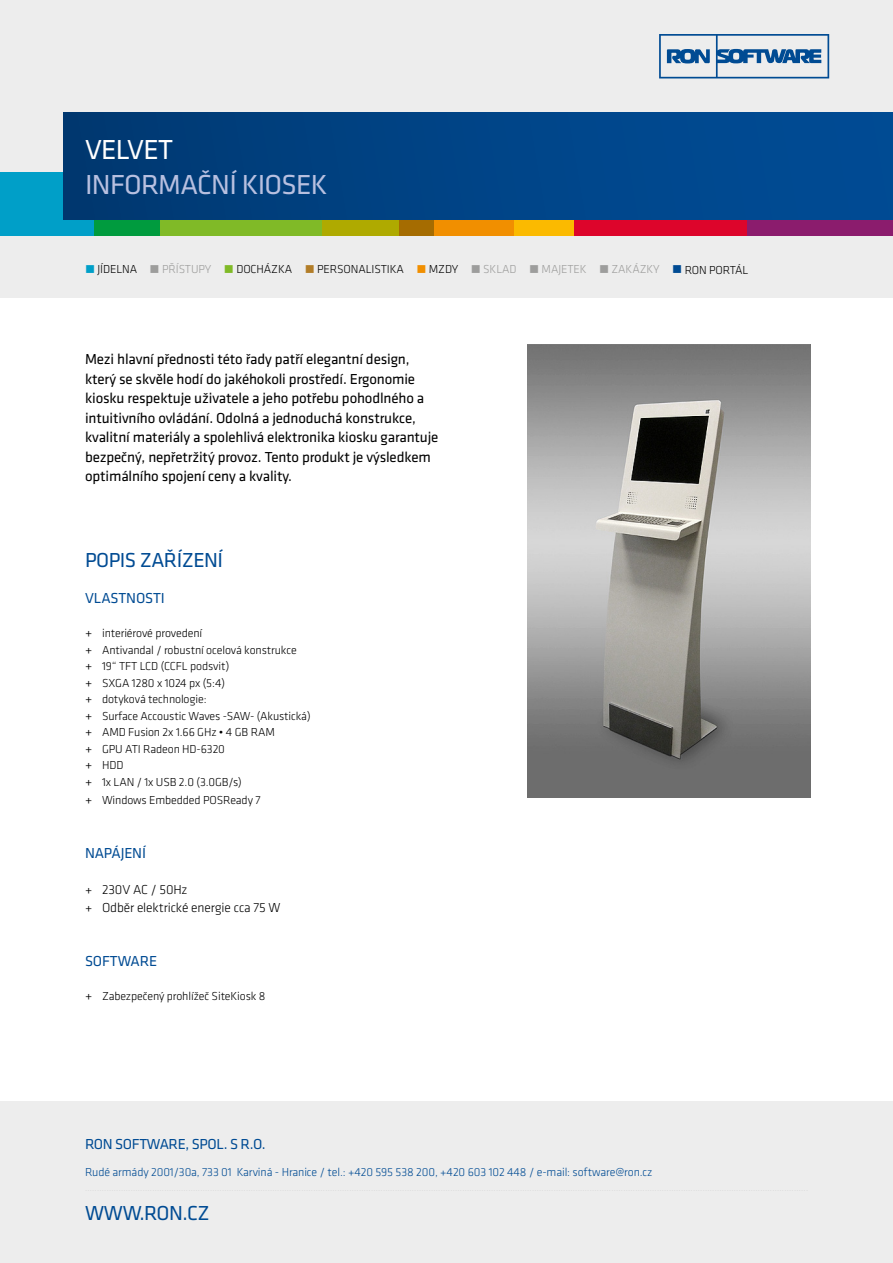
<style>
.page{position:relative;width:893px;height:1263px;background:#fff}
.page>*{position:absolute;margin:0;border:0;box-sizing:border-box;transform-origin:0 0}
.t1{font:28.5px "Klavika";letter-spacing:-.025em;color:#b8c0e0}
.t2{font:28.5px "Klavika";letter-spacing:-.025em;color:#fff}
.t3{font:21px "Klavika";letter-spacing:-.025em;color:#004b93}
.t4{font:15px/19.5px "Klavika";letter-spacing:-.01em;color:#000}
.t5{font:15px "Klavika";letter-spacing:-.01em;color:#004b93}
.t6{font:300 13.5px/18px "Klavika";letter-spacing:-.01em;color:#000}
.t7{font:300 12px/16.5px "Klavika";letter-spacing:-.01em;color:#000}
.t8{font:300 12px "Klavika";letter-spacing:-.01em;color:#004b93}
.s1{color:#009fc8}
.s2{color:#9d9d9c}
.s3{color:#80ba27}
.s4{color:#b27d28}
.s5{color:#f18f00}
.s6{color:#004b93}
.s7{font-size:13.5px}
</style>
<div class="page">
<div style="left:0;top:0;width:893px;height:298px;background:#ededed"></div>
<div style="left:0;top:1101px;width:893px;height:162px;background:#ededed"></div>
<div style="left:0;top:172px;width:744px;height:64px;background:#009fc8"></div>
<div style="left:94px;top:172px;width:650px;height:64px;background:#009b3e"></div>
<div style="left:160px;top:172px;width:635px;height:64px;background:#80ba27"></div>
<svg style="left:323px;top:172px;width:566px;height:64px;background:#a19107"></svg>
<div style="left:434px;top:172px;width:459px;height:64px;background:#f18f00"></div>
<div style="left:514px;top:172px;width:379px;height:64px;background:#fbba00"></div>
<div style="left:574px;top:172px;width:319px;height:64px;background:#dd052b"></div>
<div style="left:747px;top:172px;width:146px;height:64px;background:#8b1c6d"></div>
<div style="left:64px;top:113px;width:829px;height:106px;background:linear-gradient(to right,#003972,#004d98)"></div>
<svg style="left:659px;top:34px;width:170px;height:44px"></svg>
<img style="left:527px;top:344px;width:283px;height:453px">
<h1 class="t2" style="left:85px;top:131px;width:89px">VELVET</h1>
<h1 class="t1" style="left:85px;top:166px;width:244px">informační kiosek</h1>
<p class="t7" style="left:85px;top:261px;width:608px"><span class="s1">■</span> Jídelna <span class="s2">■ Přístupy</span> <span class="s3">■</span> Docházka <span class="s4">■</span> Personalistika <span class="s5">■</span> Mzdy <span class="s2">■ Sklad</span> <span class="s2">■ Majetek</span> <span class="s2">■ Zakázky</span> <span class="s6">■</span> RON</p>
<p class="t7" style="left:709px;top:261px;width:14px">PORTÁL</p>
<p class="t4" style="left:85px;top:349px;width:355px">Mezi hlavní přednosti této řady patří elegantní design, který se skvěle hodí do jakéhokoli prostředí. Ergonomie kiosku respektuje uživatele a jeho potřebu pohodlného a intuitivního ovládání. Odolná a jednoduchá konstrukce, kvalitní materiály a spolehlivá elektronika kiosku garantuje bezpečný, nepřetržitý provoz. Tento produkt je výsledkem optimálního spojení ceny a kvality.</p>
<h2 class="t3" style="left:85px;top:546px;width:140px">Popis zařízení</h2>
<p class="t5" style="left:85px;top:588px;width:81px">Vlastnosti</p>
<p class="t7" style="left:85px;top:625px;width:227px"><span class="s7">+</span> interiérové provedení<br><span class="s7">+</span> Antivandal / robustní ocelová konstrukce<br><span class="s7">+</span> 19“ TFT LCD (CCFL podsvit)<br><span class="s7">+</span> SXGA 1280 x 1024 px (5:4)<br><span class="s7">+</span> dotyková technologie:<br><span class="s7">+</span> Surface Accoustic Waves -SAW- (Akustická) <span class="s7">+</span> AMD Fusion 2x 1.66 GHz • 4 GB RAM<br><span class="s7">+</span> GPU ATI Radeon HD-6320<br><span class="s7">+</span> HDD<br><span class="s7">+</span> 1x LAN</p>
<p class="t7" style="left:85px;top:773px;width:177px;line-height:18px;text-indent:52px">/ 1x USB 2.0 (3.0GB/s)<br><span class="s7">+</span> Windows Embedded POSReady 7</p>
<p class="t5" style="left:85px;top:843px;width:55px">NapÁJENÍ</p>
<p class="t6" style="left:85px;top:880px;width:197px">+ 230V AC / 50Hz<br>+ Odběr elektrické energie cca 75 W</p>
<p class="t5" style="left:85px;top:951px;width:74px">SOFTWARE</p>
<p class="t7" style="left:85px;top:988px;width:182px"><span class="s7">+</span> Zabezpečený prohlížeč SiteKiosk 8</p>
<p class="t5" style="left:85px;top:1134px;width:10px">RON</p>
<p class="t5" style="left:115px;top:1134px;width:152px">SOFTWARE, spol. s r.o.</p>
<p class="t8" style="left:85px;top:1164px;width:569px">Rudé armády 2001/30a, 733 01 Karviná - Hranice / tel.: +420 595 538 200, +420 603 102 448 / e-mail: software@ron.cz</p>
<h2 class="t3" style="left:85px;top:1199px;width:126px">www.ron.cz</h2>
</div>
